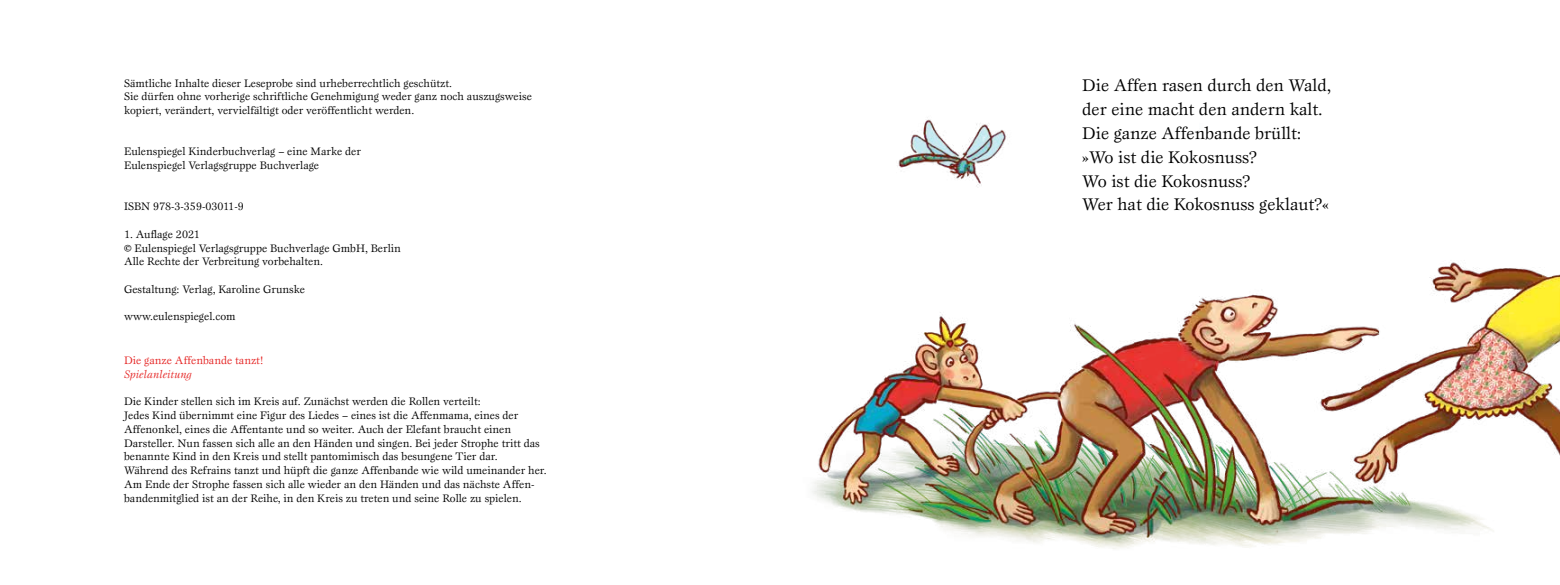
<style>
.page{position:relative;width:1560px;height:585px;background:#fff}
.page>*{position:absolute;margin:0;border:0;box-sizing:border-box;transform-origin:0 0}
.t1{font:17.5px/23.8px "Esprit";color:#000}
.t2{font:11.25px/13.8px "Esprit Std";color:#000}
.t3{font:11.25px "Esprit Std";color:#e52322}
.t4{font:italic 11.25px "Esprit Std";color:#e52322}
.s1{font-size:15px}
</style>
<div class="page">
<img style="left:812px;top:119px;width:747px;height:430px">
<p class="t2" style="left:124px;top:76px;width:409px">Sämtliche Inhalte dieser Leseprobe sind urheberrechtlich geschützt.<br>Sie dürfen ohne vorherige schriftliche Genehmigung weder ganz noch auszugsweise kopiert, verändert, vervielfältigt oder veröffentlicht werden.</p>
<p class="t2" style="left:124px;top:144px;width:238px">Eulenspiegel Kinderbuchverlag – eine Marke der<br>Eulenspiegel Verlagsgruppe Buchverlage</p>
<p class="t2" style="left:124px;top:199px;width:121px">ISBN 978-3-359-03011-9</p>
<p class="t2" style="left:124px;top:227px;width:278px">1. Auflage 2021<br><span class="s1">©</span> Eulenspiegel Verlagsgruppe Buchverlage GmbH, Berlin<br>Alle Rechte der Verbreitung vorbehalten.</p>
<p class="t2" style="left:124px;top:282px;width:182px">Gestaltung: Verlag, Karoline Grunske</p>
<p class="t2" style="left:124px;top:309px;width:113px">www.eulenspiegel.com</p>
<p class="t3" style="left:124px;top:353px;width:141px">Die ganze Affenbande tanzt!</p>
<p class="t4" style="left:124px;top:367px;width:69px">Spielanleitung</p>
<p class="t2" style="left:124px;top:394px;width:424px">Die Kinder stellen sich im Kreis auf. Zunächst werden die Rollen verteilt:<br>Jedes Kind übernimmt eine Figur des Liedes – eines ist die Affenmama, eines der Affenonkel, eines die Affentante und so weiter. Auch der Elefant braucht einen Darsteller. Nun fassen sich alle an den Händen und singen. Bei jeder Strophe tritt das benannte Kind in den Kreis und stellt pantomimisch das besungene Tier dar.<br>Während des Refrains tanzt und hüpft die ganze Affenbande wie wild umeinander her.<br>Am Ende der Strophe fassen sich alle wieder an den Händen und das nächste Affen&shy;bandenmitglied ist an der Reihe, in den Kreis zu treten und seine Rolle zu spielen.</p>
<h1 class="t1" style="left:1082px;top:73px;width:250px">Die Affen rasen durch den Wald, der eine macht den andern kalt.<br>Die ganze Affenbande brüllt: »Wo ist die Kokosnuss?<br>Wo ist die Kokosnuss?<br>Wer hat die Kokosnuss geklaut?«</h1>
</div>
